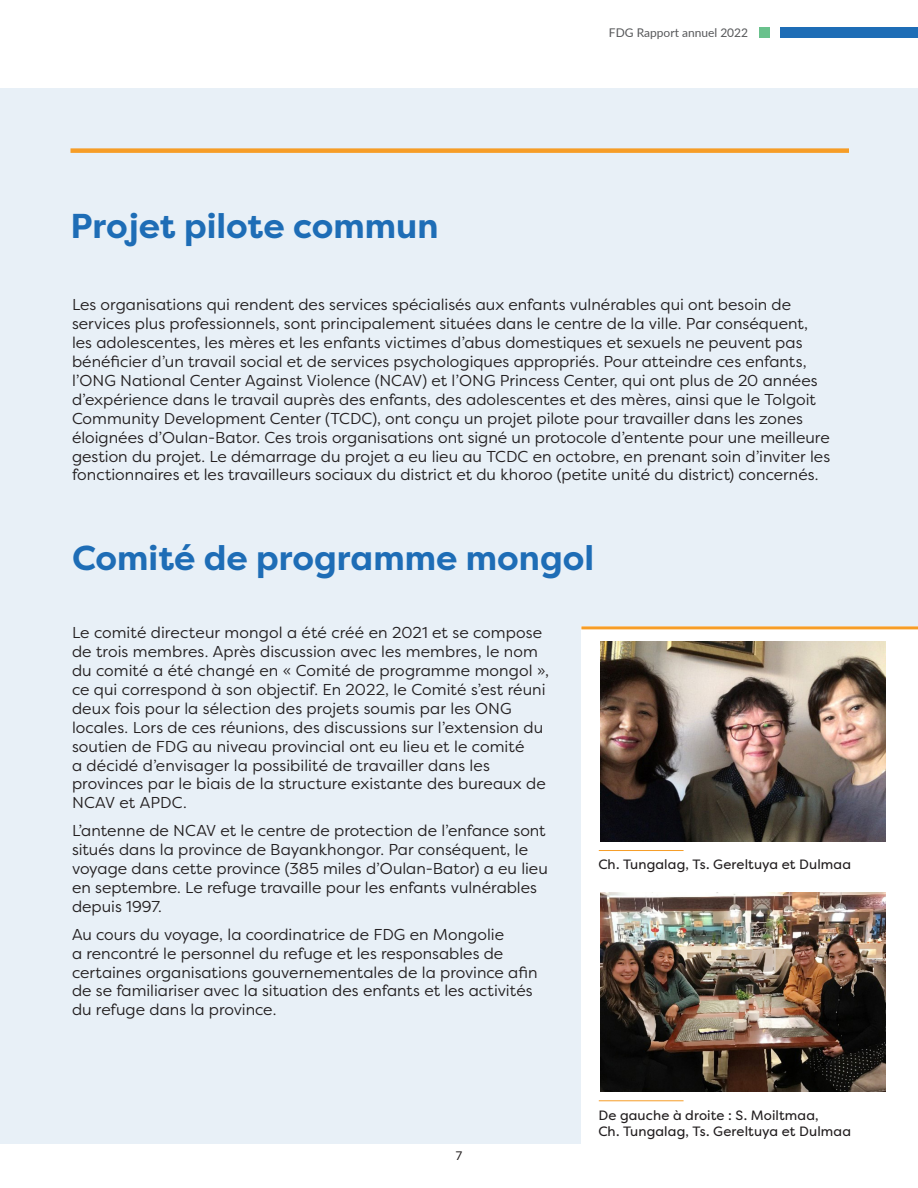
<style>
.page{position:relative;width:918px;height:1188px;background:#fff}
.page>*{position:absolute;margin:0;border:0;box-sizing:border-box;transform-origin:0 0}
.Titre{font:700 34.5px "Filson Pro";color:#1e6db6}
.t1{font:15.75px/18.9px "Filson Pro";color:#231f20}
.t2{font:13.5px/16.2px "Filson Pro";letter-spacing:.01em;color:#231f20}
.t3{font:12px "Lato";color:#57585a}
.t4{font:12px "Lato";color:#231f20}
</style>
<div class="page">
<div style="left:780px;top:27px;width:138px;height:10px;background:#1e6db6"></div>
<div style="left:759px;top:27px;width:11px;height:10px;background:#69c18c"></div>
<div style="left:0;top:88px;width:918px;height:1056px;background:#e8f0f7"></div>
<div style="left:70px;top:148px;width:779px;height:5px;background:#f69d27"></div>
<div style="left:581px;top:626px;width:337px;height:562px;background:#fff"></div>
<img style="left:600px;top:642px;width:286px;height:200px">
<img style="left:600px;top:892px;width:286px;height:200px">
<hr style="left:599px;top:850px;width:85px;height:1px;background:#f69d27">
<hr style="left:599px;top:1100px;width:85px;height:1px;background:#f69d27">
<hr style="left:581px;top:626px;width:337px;height:3px;background:#f69d27">
<p class="Titre" style="left:70px;top:204px;width:370px">Projet pilote commun</p>
<p class="t3" style="left:609px;top:24px;width:141px">FDG Rapport annuel 2022</p>
<p class="t1" style="left:72px;top:295px;width:760px">Les organisations qui rendent des services spécialisés aux enfants vulnérables qui ont besoin de services plus professionnels, sont principalement situées dans le centre de la ville. Par conséquent, les adolescentes, les mères et les enfants victimes d’abus domestiques et sexuels ne peuvent pas bénéficier d’un travail social et de services psychologiques appropriés. Pour atteindre ces enfants, l’ONG National Center Against Violence (NCAV) et l’ONG Princess Center, qui ont plus de 20 années d’expérience dans le travail auprès des enfants, des adolescentes et des mères, ainsi que le Tolgoit Community Development Center (TCDC), ont conçu un projet pilote pour travailler dans les zones éloignées d’Oulan-Bator. Ces trois organisations ont signé un protocole d’entente pour une meilleure gestion du projet. Le démarrage du projet a eu lieu au TCDC en octobre, en prenant soin d’inviter les fonctionnaires et les travailleurs sociaux du district et du khoroo (petite unité du district) concernés.</p>
<p class="Titre" style="left:72px;top:536px;width:524px">Comité de programme mongol</p>
<p class="t1" style="left:72px;top:623px;width:479px">Le comité directeur mongol a été créé en 2021 et se compose de trois membres. Après discussion avec les membres, le nom du comité a été changé en « Comité de programme mongol », ce qui correspond à son objectif. En 2022, le Comité s’est réuni deux fois pour la sélection des projets soumis par les ONG locales. Lors de ces réunions, des discussions sur l’extension du soutien de FDG au niveau provincial ont eu lieu et le comité<br>a décidé d’envisager la possibilité de travailler dans les provinces par le biais de la structure existante des bureaux de NCAV et APDC.</p>
<p class="t1" style="left:72px;top:821px;width:477px">L’antenne de NCAV et le centre de protection de l’enfance sont situés dans la province de Bayankhongor. Par conséquent, le voyage dans cette province (385 miles d’Oulan-Bator) a eu lieu en septembre. Le refuge travaille pour les enfants vulnérables depuis 1997.</p>
<p class="t1" style="left:72px;top:924px;width:467px">Au cours du voyage, la coordinatrice de FDG en Mongolie<br>a rencontré le personnel du refuge et les responsables de certaines organisations gouvernementales de la province afin de se familiariser avec la situation des enfants et les activités du refuge dans la province.</p>
<p class="t4" style="left:456px;top:1147px;width:8px">7</p>
<p class="t2" style="left:598px;top:856px;width:254px">Ch. Tungalag, Ts. Gereltuya et Dulmaa</p>
<p class="t2" style="left:598px;top:1107px;width:254px">De gauche à droite : S. Moiltmaa,<br>Ch. Tungalag, Ts. Gereltuya et Dulmaa</p>
</div>
